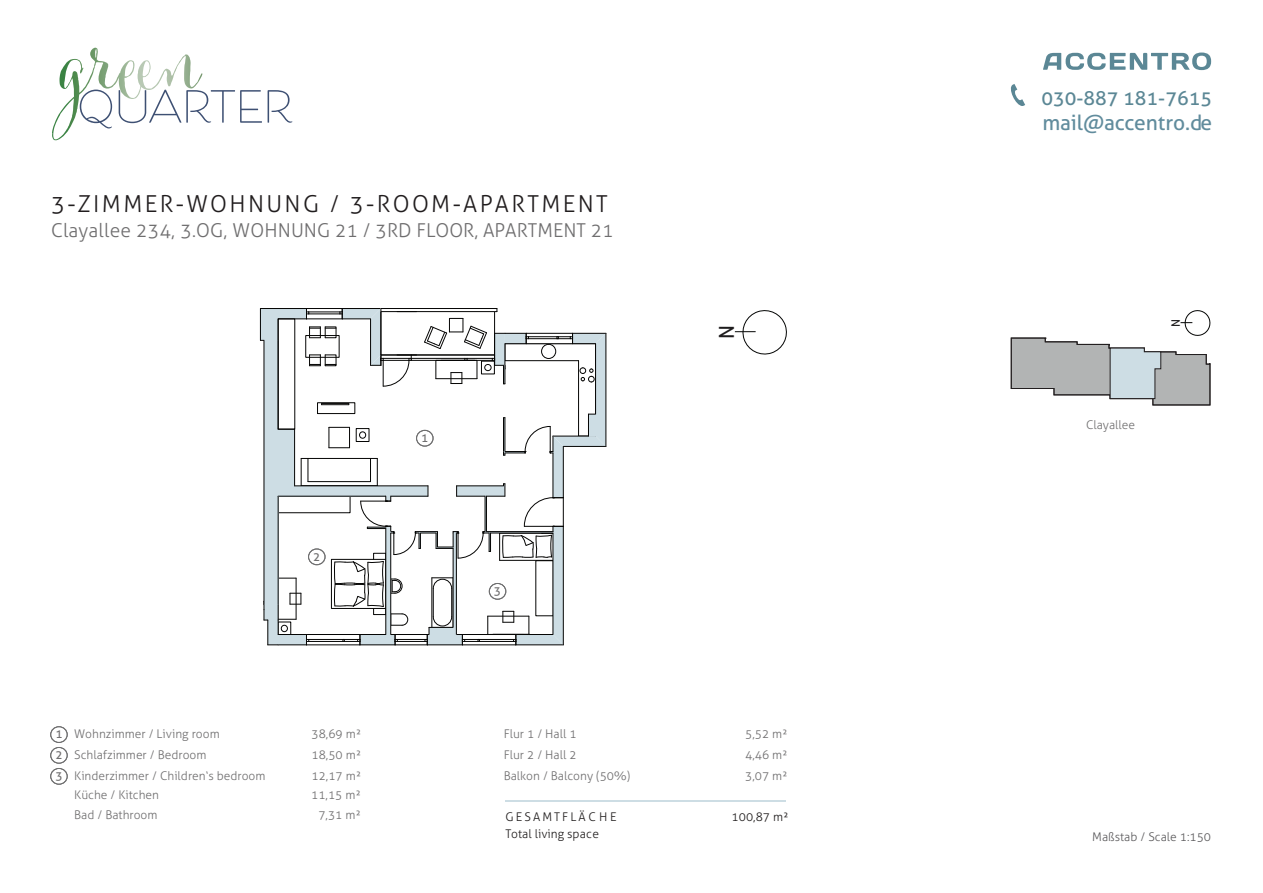
<style>
.page{position:relative;width:1263px;height:893px;background:#fff}
.page>*{position:absolute;margin:0;border:0;box-sizing:border-box;transform-origin:0 0}
.t1{font:300 23.4px "Aller";letter-spacing:.1em;color:#211d1e}
.t2{font:21px "Aller";letter-spacing:-.005em;color:#618c9d}
.t3{font:20.55px "Aller";color:#1e1c1d}
.t4{font:19.5px "Aller";color:#5b8795}
.t5{font:300 19.2px "Aller";color:#6f6e6f}
.t6{font:300 12px "Aller";color:#706f70}
.t7{font:300 12px/16.8px "Aller";color:#211e1e}
.t8{font:300 12px "Aller";color:#5d5c5e}
.t9{font:300 12px "Aller";color:#717071}
.t10{font:12px "Aller";color:#706f70}
.t11{font:11.7px "Aller";color:#1e1c1d}
.s1{font-weight:400}
</style>
<div class="page">
<svg style="left:1043px;top:53px;width:168px;height:17px"></svg>
<svg style="left:1010px;top:84px;width:15px;height:22px"></svg>
<svg style="left:735px;top:310px;width:52px;height:45px"></svg>
<div style="left:50px;top:768px;width:18px;height:17px;border:1px solid #6f6f70;border-radius:50%"></div>
<hr style="left:505px;top:800px;width:281px;height:2px;background:#cddde4">
<div style="left:50px;top:726px;width:18px;height:17px;border:1px solid #6f6f70;border-radius:50%"></div>
<div style="left:50px;top:747px;width:18px;height:17px;border:1px solid #6f6f70;border-radius:50%"></div>
<svg style="left:1011px;top:310px;width:200px;height:95px"></svg>
<hr style="left:606px;top:333px;width:1px;height:113px;background:#050504">
<svg style="left:260px;top:308px;width:346px;height:338px"></svg>
<hr style="left:436px;top:378px;width:41px;height:1px;background:#050504">
<hr style="left:441px;top:360px;width:34px;height:1px;background:#050504">
<div style="left:485px;top:364px;width:6px;height:7px;border:1px solid #050504;border-radius:50%"></div>
<svg style="left:52px;top:54px;width:240px;height:86px"></svg>
<h1 class="t1" style="left:51px;top:189px;width:558px">3-ZIMMER-WOHNUNG / 3-ROOM-APARTMENT</h1>
<h3 class="t5" style="left:51px;top:219px;width:564px">Clayallee 234, 3.OG, WOHNUNG 21 / 3RD FLOOR, APARTMENT 21</h3>
<p class="t10" style="left:313px;top:549px;width:9px">2</p>
<p class="t10" style="left:421px;top:430px;width:9px">1</p>
<p class="t10" style="left:494px;top:583px;width:9px">3</p>
<h3 class="t3" style="left:739px;top:325px;width:16px;rotate:90deg">N</h3>
<p class="t6" style="left:55px;top:727px;width:166px"><span class="s1">1</span> Wohnzimmer / Living room</p>
<p class="t6" style="left:311px;top:727px;width:51px">38,69 m²</p>
<p class="t10" style="left:55px;top:747px;width:9px">2</p>
<p class="t6" style="left:74px;top:747px;width:134px">Schlafzimmer / Bedroom</p>
<p class="t6" style="left:311px;top:747px;width:51px">18,50 m²</p>
<p class="t6" style="left:74px;top:788px;width:86px">Küche / Kitchen</p>
<p class="t6" style="left:311px;top:787px;width:51px">11,15 m²</p>
<p class="t6" style="left:55px;top:768px;width:212px"><span class="s1">3</span> Kinderzimmer / Children‘s bedroom</p>
<p class="t6" style="left:311px;top:768px;width:51px">12,17 m²</p>
<p class="t6" style="left:504px;top:727px;width:74px">Flur 1 / Hall 1</p>
<p class="t6" style="left:745px;top:727px;width:44px">5,52 m²</p>
<p class="t6" style="left:504px;top:768px;width:128px">Balkon / Balcony (50%)</p>
<p class="t6" style="left:745px;top:768px;width:44px">3,07 m²</p>
<p class="t6" style="left:504px;top:747px;width:74px">Flur 2 / Hall 2</p>
<p class="t6" style="left:745px;top:747px;width:44px">4,46 m²</p>
<p class="t6" style="left:74px;top:807px;width:85px">Bad / Bathroom</p>
<p class="t6" style="left:318px;top:807px;width:44px">7,31 m²</p>
<p class="t7" style="left:506px;top:809px;width:113px">GESAMTFLÄ C H E<br>Total living space</p>
<p class="t7" style="left:732px;top:809px;width:58px">100,87 m²</p>
<h3 class="t4" style="left:1041px;top:86px;width:172px">030-887 181-7615</h3>
<h2 class="t2" style="left:1042px;top:110px;width:171px">mail@accentro.de</h2>
<p class="t11" style="left:1183px;top:318px;width:10px;rotate:90deg">N</p>
<p class="t9" style="left:1086px;top:417px;width:51px">Clayallee</p>
<p class="t8" style="left:1092px;top:830px;width:120px">Maßstab / Scale 1:150</p>
</div>
